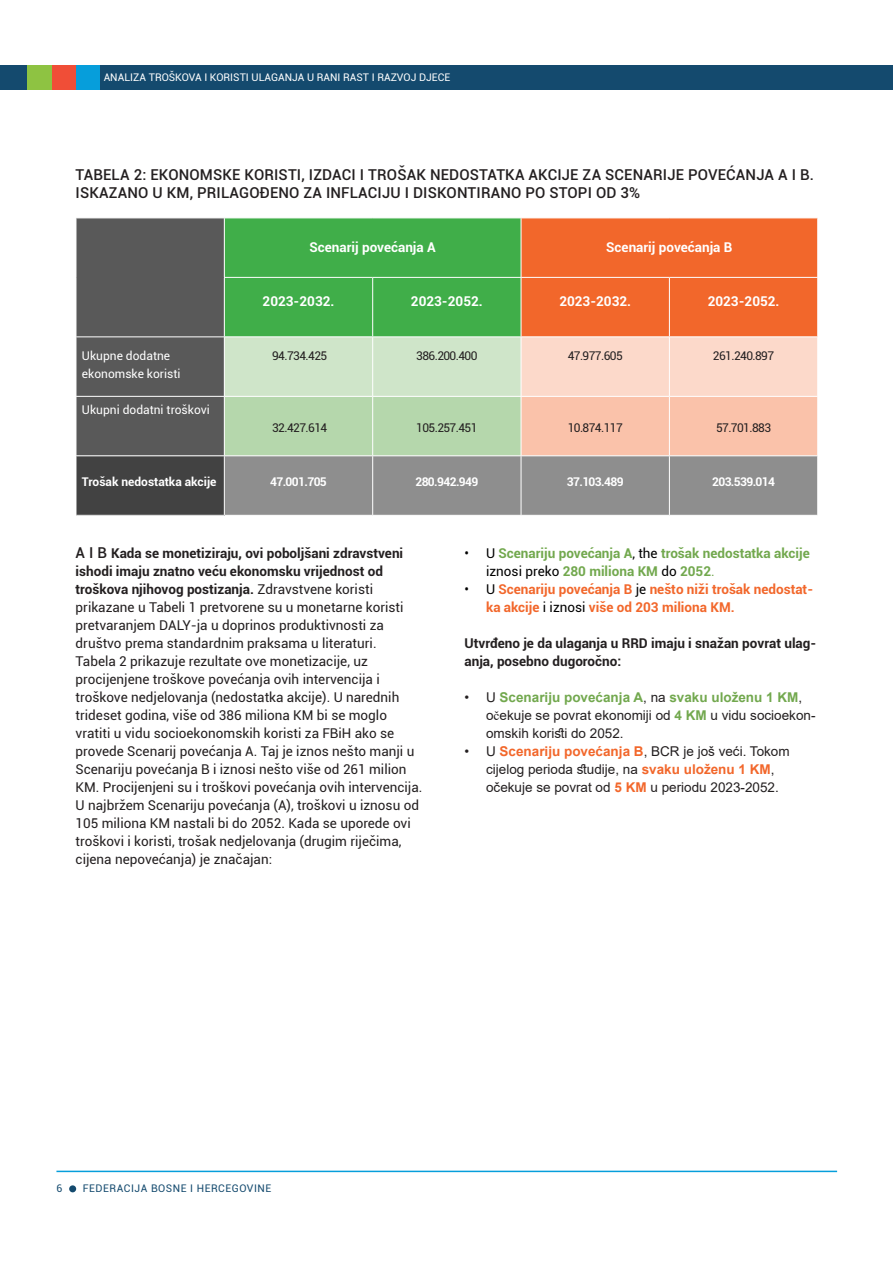
<style>
.page{position:relative;width:893px;height:1263px;background:#fff}
.page>*{position:absolute;margin:0;border:0;box-sizing:border-box;transform-origin:0 0}
.Graph_Headline{font:500 15px/18px "Roboto";letter-spacing:.01em;color:#231f20}
.Graph_Headline-2{font:13.5px/18px "Roboto";color:#231f20}
.t1{font:13.5px/18px "Arial";color:#231f20}
.t2{font:700 13.5px/18px "Roboto";color:#f2672b}
.t3{font:700 13.5px/18px "Roboto";color:#72a84e}
.Copy{font:700 13.5px "Roboto";color:#fff}
.Copy-2{font:700 13.5px/18px "Roboto";color:#231f20}
.Copy-3{font:12px "Roboto";letter-spacing:-.05em;color:#231f20}
.Copy-4{font:12px/18px "Roboto";color:#fff}
.Copy-5{font:700 12px "Roboto";letter-spacing:-.05em;color:#fff}
.Copy-6{font:700 12px "Roboto";color:#fff}
.t4{font:10.5px "Roboto";color:#fff}
.t5{font:10.5px "Roboto";letter-spacing:.05em;color:#144a6e}
.s1{font-weight:500;font-size:15px}
.s2{font-weight:700}
.s3{font-weight:400;color:#000}
.s4{font-weight:400}
.s5{font-weight:700;color:#72a84e}
.s6{font-family:"Times New Roman"}
.s7{font-weight:700;color:#f2672b}
</style>
<div class="page">
<div style="left:0;top:65px;width:893px;height:24px;background:#144a6e"></div>
<hr style="left:56px;top:1171px;width:781px;height:1px;background:#069edb">
<div style="left:69px;top:1185px;width:7px;height:7px;background:#144a6e;border-radius:50%"></div>
<div style="left:75px;top:65px;width:25px;height:24px;background:#069edb"></div>
<div style="left:51px;top:65px;width:24px;height:24px;background:#f04e37"></div>
<div style="left:27px;top:65px;width:24px;height:24px;background:#8ec342"></div>
<svg style="left:77px;top:219px;width:740px;height:296px;background:#a09876"></svg>
<hr style="left:224px;top:218px;width:1px;height:59px;background:#fff">
<hr style="left:521px;top:218px;width:1px;height:59px;background:#fff">
<hr style="left:224px;top:277px;width:149px;height:1px;background:#fff">
<hr style="left:224px;top:278px;width:1px;height:58px;background:#fff">
<hr style="left:373px;top:277px;width:148px;height:1px;background:#fff">
<hr style="left:372px;top:278px;width:1px;height:58px;background:#fff">
<hr style="left:521px;top:277px;width:148px;height:1px;background:#fff">
<hr style="left:521px;top:278px;width:1px;height:58px;background:#fff">
<hr style="left:669px;top:277px;width:149px;height:1px;background:#fff">
<hr style="left:669px;top:278px;width:1px;height:58px;background:#fff">
<hr style="left:76px;top:336px;width:148px;height:1px;background:#fff">
<hr style="left:224px;top:336px;width:149px;height:1px;background:#fff">
<hr style="left:224px;top:337px;width:1px;height:59px;background:#fff">
<hr style="left:373px;top:336px;width:148px;height:1px;background:#fff">
<hr style="left:372px;top:337px;width:1px;height:59px;background:#fff">
<hr style="left:521px;top:336px;width:148px;height:1px;background:#fff">
<hr style="left:521px;top:337px;width:1px;height:59px;background:#fff">
<hr style="left:669px;top:336px;width:149px;height:1px;background:#fff">
<hr style="left:669px;top:337px;width:1px;height:59px;background:#fff">
<hr style="left:76px;top:396px;width:148px;height:1px;background:#fff">
<hr style="left:224px;top:396px;width:149px;height:1px;background:#fff">
<hr style="left:224px;top:397px;width:1px;height:58px;background:#fff">
<hr style="left:373px;top:396px;width:148px;height:1px;background:#fff">
<hr style="left:372px;top:397px;width:1px;height:58px;background:#fff">
<hr style="left:521px;top:396px;width:148px;height:1px;background:#fff">
<hr style="left:521px;top:397px;width:1px;height:58px;background:#fff">
<hr style="left:669px;top:396px;width:149px;height:1px;background:#fff">
<hr style="left:669px;top:397px;width:1px;height:58px;background:#fff">
<hr style="left:76px;top:455px;width:148px;height:1px;background:#fff">
<hr style="left:224px;top:455px;width:149px;height:1px;background:#fff">
<hr style="left:224px;top:456px;width:1px;height:59px;background:#fff">
<hr style="left:373px;top:455px;width:148px;height:1px;background:#fff">
<hr style="left:372px;top:456px;width:1px;height:59px;background:#fff">
<hr style="left:521px;top:455px;width:148px;height:1px;background:#fff">
<hr style="left:521px;top:456px;width:1px;height:59px;background:#fff">
<hr style="left:669px;top:455px;width:149px;height:1px;background:#fff">
<hr style="left:669px;top:456px;width:1px;height:59px;background:#fff">
<p class="t4" style="left:104px;top:70px;width:348px">ANALIZA TROŠKOVA I KORISTI ULAGANJA U RANI RAST I RAZVOJ DJECE</p>
<p class="Graph_Headline" style="left:76px;top:165px;width:740px">TABELA 2: EKONOMSKE KORISTI, IZDACI I TROŠAK NEDOSTATKA AKCIJE ZA SCENARIJE POVEĆANJA A I B.<br>ISKAZANO U KM, PRILAGOĐENO ZA INFLACIJU I DISKONTIRANO PO STOPI OD 3%</p>
<p class="Copy" style="left:310px;top:238px;width:128px">Scenarij povećanja A</p>
<p class="Copy" style="left:606px;top:238px;width:128px">Scenarij povećanja B</p>
<p class="Copy" style="left:263px;top:292px;width:73px">2023-2032.</p>
<p class="Copy" style="left:411px;top:292px;width:73px">2023-2052.</p>
<p class="Copy" style="left:559px;top:292px;width:73px">2023-2032.</p>
<p class="Copy" style="left:708px;top:292px;width:73px">2023-2052.</p>
<p class="Copy-4" style="left:82px;top:346px;width:100px">Ukupne dodatne ekonomske koristi</p>
<p class="Copy-3" style="left:272px;top:347px;width:57px">94.734.425</p>
<p class="Copy-3" style="left:416px;top:347px;width:63px">386.200.400</p>
<p class="Copy-3" style="left:568px;top:347px;width:57px">47.977.605</p>
<p class="Copy-3" style="left:713px;top:347px;width:63px">261.240.897</p>
<p class="Copy-4" style="left:82px;top:400px;width:129px">Ukupni dodatni troškovi</p>
<p class="Copy-3" style="left:272px;top:419px;width:57px">32.427.614</p>
<p class="Copy-3" style="left:416px;top:419px;width:63px">105.257.451</p>
<p class="Copy-3" style="left:568px;top:419px;width:57px">10.874.117</p>
<p class="Copy-3" style="left:716px;top:419px;width:57px">57.701.883</p>
<p class="Copy-6" style="left:82px;top:473px;width:136px">Trošak nedostatka akcije</p>
<p class="Copy-5" style="left:270px;top:473px;width:58px">47.001.705</p>
<p class="Copy-5" style="left:415px;top:473px;width:64px">280.942.949</p>
<p class="Copy-5" style="left:567px;top:473px;width:58px">37.103.489</p>
<p class="Copy-5" style="left:712px;top:473px;width:64px">203.539.014</p>
<p class="Graph_Headline-2" style="left:76px;top:544px;width:348px"><span class="s1">A I B</span> <span class="s2">Kada se monetiziraju, ovi poboljšani zdravstveni ishodi imaju znatno veću ekonomsku vrijednost od troškova njihovog postizanja.</span> Zdravstvene koristi prikazane u Tabeli 1 pretvorene su u monetarne koristi pretvaranjem DALY-ja u doprinos produktivnosti za društvo prema standardnim praksama u literaturi.<br>Tabela 2 prikazuje rezultate ove monetizacije, uz procijenjene troškove povećanja ovih intervencija i troškove nedjelovanja (nedostatka akcije). U narednih trideset godina, više od 386 miliona KM bi se moglo vratiti u vidu socioekonomskih koristi za FBiH ako se provede Scenarij povećanja A. Taj je iznos nešto manji u Scenariju povećanja B i iznosi nešto više od 261 milion KM. Procijenjeni su i troškovi povećanja ovih intervencija.<br>U najbržem Scenariju povećanja (A), troškovi u iznosu od 105 miliona KM nastali bi do 2052. Kada se uporede ovi troškovi i koristi, trošak nedjelovanja (drugim riječima, cijena nepovećanja) je značajan:</p>
<p class="t3" style="left:486px;top:544px;width:325px;text-indent:-22px"><span class="s3">• U</span> Scenariju povećanja A<span class="s3">, the</span> trošak nedostatka akcije <span class="s3">iznosi preko</span> 280 miliona KM <span class="s3">do</span> 2052<span class="s4">.</span></p>
<p class="t2" style="left:486px;top:580px;width:329px;text-indent:-22px"><span class="s3">• U</span> Scenariju povećanja B <span class="s3">je</span> nešto niži trošak nedostat&shy;ka akcije <span class="s3">i iznosi</span> više od 203 miliona KM.</p>
<p class="Copy-2" style="left:464px;top:634px;width:353px">Utvrđeno je da ulaganja u RRD imaju i snažan povrat ulag&shy;anja, posebno dugoročno:</p>
<p class="t1" style="left:486px;top:688px;width:331px;text-indent:-22px">• U <span class="s5">Scenariju povećanja A</span>, na <span class="s5">svaku uloženu 1 KM</span>, o<span class="s6">č</span>ekuje se povrat ekonomiji od <span class="s5">4 KM</span> u vidu socioekon&shy;omskih koristi do 2052.</p>
<p class="t1" style="left:486px;top:742px;width:305px;text-indent:-22px">• U <span class="s7">Scenariju povećanja B</span>, BCR je još veći. Tokom cijelog perioda studije, na <span class="s7">svaku uloženu 1 KM</span>, očekuje se povrat od <span class="s7">5 KM</span> u periodu 2023-2052.</p>
<p class="t5" style="left:56px;top:1181px;width:7px">6</p>
<p class="t5" style="left:83px;top:1181px;width:190px">FEDERACIJA BOSNE I HERCEGOVINE</p>
</div>
